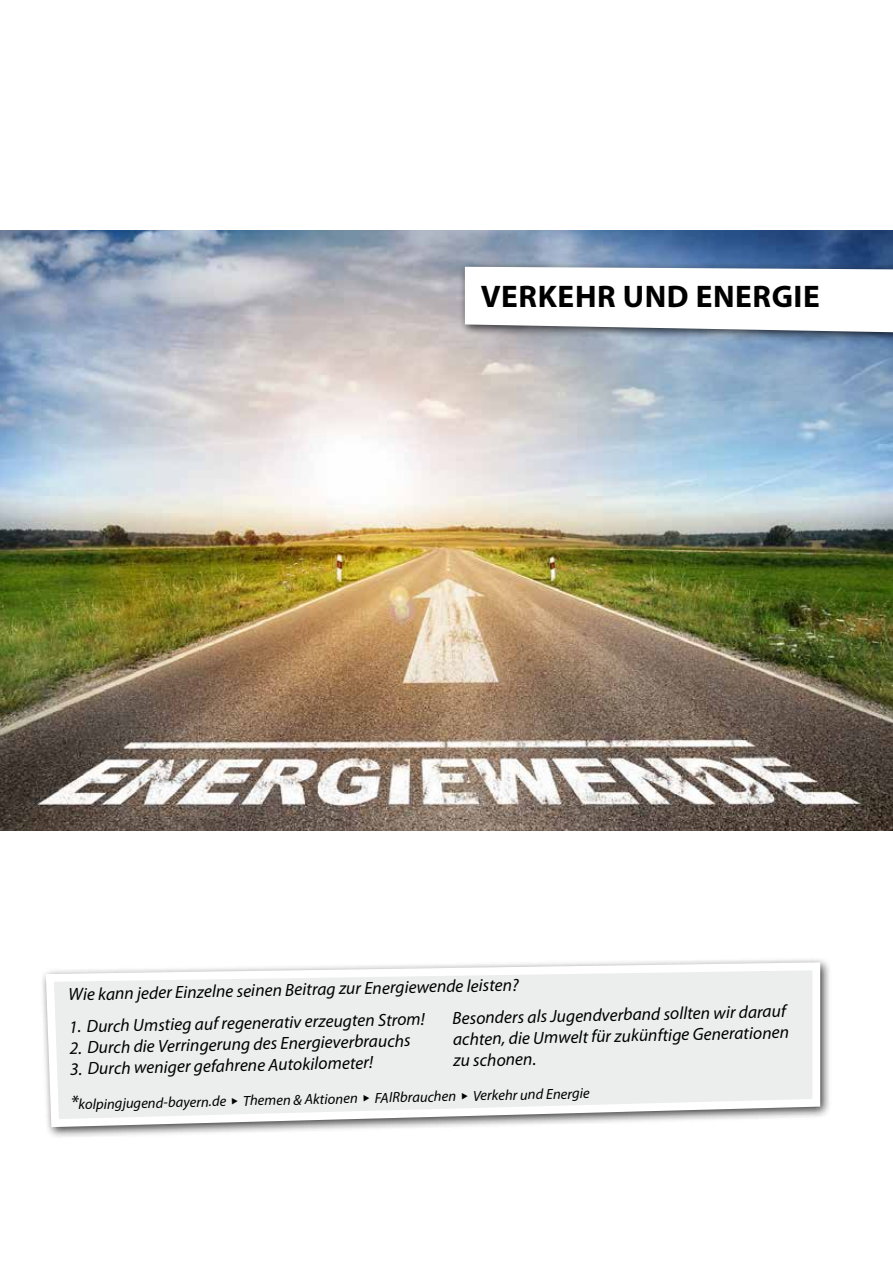
<style>
.page{position:relative;width:893px;height:1263px;background:#fff}
.page>*{position:absolute;margin:0;border:0;box-sizing:border-box;transform-origin:0 0}
.t1{font:700 31.35px "Myriad Pro";letter-spacing:.02em;color:#000}
.t2{font:italic 17.55px/21.5px "Myriad Pro";color:#000}
.t3{font:italic 14.7px "Myriad Pro";color:#000}
.s1{font-size:19.5px}
</style>
<div class="page">
<img style="left:0;top:230px;width:893px;height:601px">
<div style="left:40px;top:956px;width:792px;height:183px;background:#000;opacity:.75"></div>
<svg style="left:42px;top:958px;width:782px;height:173px"></svg>
<div style="left:459px;top:261px;width:434px;height:91px;background:#000;opacity:.75"></div>
<svg style="left:465px;top:267px;width:428px;height:73px"></svg>
<h1 class="t1" style="left:481px;top:276px;width:40px">VERKE</h1>
<h1 class="t1" style="left:575px;top:276px;width:232px">HR UND ENERGIE</h1>
<p class="t2" style="left:68px;top:982px;width:452px;rotate:-1deg">Wie kann jeder Einzelne seinen Beitrag zur Energiewende leisten?</p>
<p class="t2" style="left:69px;top:1015px;width:357px;rotate:-1deg">1. Durch Umstieg auf regenerativ erzeugten Strom!</p>
<p class="t2" style="left:69px;top:1036px;width:343px;rotate:-1deg">2. Durch die Verringerung des Energieverbrauchs</p>
<p class="t2" style="left:70px;top:1057px;width:305px;rotate:-1deg">3. Durch weniger gefahrene Autokilometer!</p>
<p class="t2" style="left:452px;top:1006px;width:338px;rotate:-1deg">Besonders als Jugendverband sollten wir darauf achten, die Umwelt für zukünftige Generationen zu schonen.</p>
<p class="t3" style="left:71px;top:1094px;width:520px;rotate:-1deg"><span class="s1">*</span>kolpingjugend-bayern.de ◆ Themen &amp; Aktionen ◆ FAIRbrauchen ◆ Verkehr und Energie</p>
</div>
